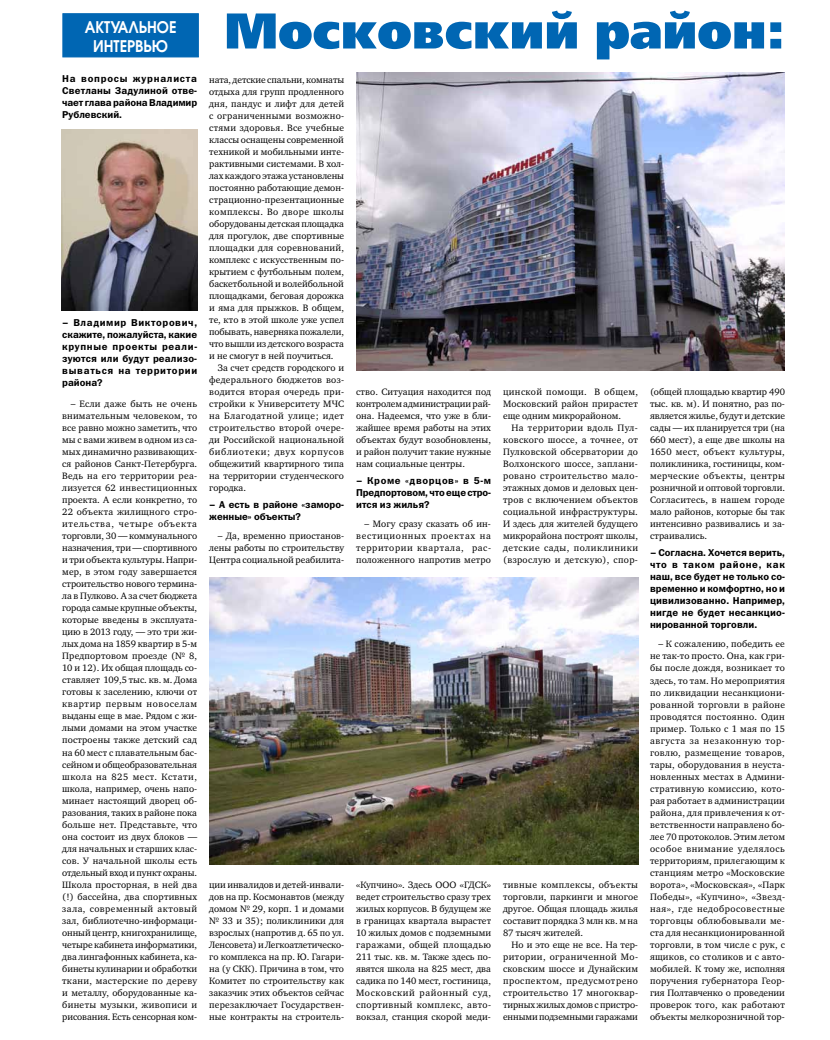
<style>
.page{position:relative;width:830px;height:1040px;background:#fff}
.page>*{position:absolute;margin:0;border:0;box-sizing:border-box;transform-origin:0 0}
.t1{font:50px "Free Set Black C";color:#0066b3}
.t2{font:600 16px/19.2px "Avant Garde Gothic C";letter-spacing:.08em;color:#fff;text-align:center;scale:.9 1}
.t3{font:10px/12px "Franklin Gothic Demi C";color:#000;text-align:justify}
.t4{font:9.5px/12px "Charter C";letter-spacing:.005em;color:#000;text-align:justify}
</style>
<div class="page">
<div style="left:63px;top:14px;width:135px;height:43px;background:#0066b3"></div>
<img style="left:61px;top:129px;width:136px;height:181px">
<img style="left:356px;top:72px;width:429px;height:298px">
<img style="left:209px;top:578px;width:429px;height:286px">
<h2 class="t2" style="left:85px;top:17px;width:103px">актуальное интервью</h2>
<h1 class="t1" style="left:224px;top:2px;width:562px">Московский район:</h1>
<p class="t3" style="left:62px;top:72px;width:136px">На вопросы журналиста Светланы Задулиной отве&shy;чает глава района Владимир Рублевский.</p>
<p class="t3" style="left:62px;top:316px;width:137px">– Владимир Викторович, скажите, пожалуйста, какие крупные проекты реали&shy;зуются или будут реализо&shy;вываться на территории района?</p>
<p class="t4" style="left:62px;top:398px;width:137px;text-indent:9px">– Если даже быть не очень внимательным человеком, то все равно можно заметить, что мы с вами живем в одном из са&shy;мых динамично развивающих&shy;ся районов Санкт-Петербурга.<br>Ведь на его территории реа&shy;лизуется 62 инвестиционных проекта. А если конкретно, то 22 объекта жилищного стро&shy;ительства, четыре объекта торговли, 30 — коммунального назначения, три — спортивного и три объекта культуры. Напри&shy;мер, в этом году завершается строительство нового термина&shy;ла в Пулково. А за счет бюджета города самые крупные объекты, которые введены в эксплуата&shy;цию в 2013 году, — это три жи&shy;лых дома на 1859 квартир в 5-м Предпортовом проезде (№ 8, 10 и 12). Их общая площадь со&shy;ставляет 109,5 тыс. кв. м. Дома готовы к заселению, ключи от квартир первым новоселам выданы еще в мае. Рядом с жи&shy;лыми домами на этом участке построены также детский сад на 60 мест с плавательным бас&shy;сейном и общеобразовательная школа на 825 мест. Кстати, школа, например, очень напо&shy;минает настоящий дворец об&shy;разования, таких в районе пока больше нет. Представьте, что она состоит из двух блоков — для начальных и старших клас&shy;сов. У начальной школы есть отдельный вход и пункт охраны.<br>Школа просторная, в ней два (!) бассейна, два спортивных зала, современный актовый зал, библиотечно-информаци&shy;онный центр, книгохранилище, четыре кабинета информатики, два лингафонных кабинета, ка&shy;бинеты кулинарии и обработки ткани, мастерские по дереву и металлу, оборудованные ка&shy;бинеты музыки, живописи и рисования. Есть сенсорная ком-</p>
<p class="t4" style="left:209px;top:74px;width:137px">ната, детские спальни, комнаты отдыха для групп продленного дня, пандус и лифт для детей с ограниченными возможно&shy;стями здоровья. Все учебные классы оснащены современной техникой и мобильными инте&shy;рактивными системами. В хол&shy;лах каждого этажа установлены постоянно работающие демон&shy;страционно-презентационные комплексы. Во дворе школы оборудованы детская площадка для прогулок, две спортивные площадки для соревнований, комплекс с искусственным по&shy;крытием с футбольным полем, баскетбольной и волейбольной площадками, беговая дорожка и яма для прыжков. В общем, те, кто в этой школе уже успел побывать, наверняка пожалели, что вышли из детского возраста и не смогут в ней поучиться.</p>
<p class="t4" style="left:209px;top:362px;width:137px;text-indent:9px">За счет средств городского и федерального бюджетов воз&shy;водится вторая очередь при&shy;стройки к Университету МЧС на Благодатной улице; идет строительство второй очере&shy;ди Российской национальной библиотеки; двух корпусов общежитий квартирного типа на территории студенческого городка.</p>
<p class="t3" style="left:209px;top:498px;width:136px">– А есть в районе «заморо&shy;женные» объекты?</p>
<p class="t4" style="left:209px;top:530px;width:136px;text-indent:9px">– Да, временно приостанов&shy;лены работы по строительству Центра социальной реабилита-</p>
<p class="t4" style="left:209px;top:878px;width:137px">ции инвалидов и детей-инвали&shy;дов на пр. Космонавтов (между домом № 29, корп. 1 и домами № 33 и 35); поликлиники для взрослых (напротив д. 65 по ул.<br>Ленсовета) и Легкоатлетическо&shy;го комплекса на пр. Ю. Гагари&shy;на (у СКК). Причина в том, что Комитет по строительству как заказчик этих объектов сейчас перезаключает Государствен&shy;ные контракты на строитель-</p>
<p class="t4" style="left:356px;top:386px;width:136px">ство. Ситуация находится под контролем администрации рай&shy;она. Надеемся, что уже в бли&shy;жайшее время работы на этих объектах будут возобновлены, и район получит такие нужные нам социальные центры.</p>
<p class="t3" style="left:356px;top:474px;width:136px">– Кроме «дворцов» в 5-м Предпортовом, что еще стро&shy;ится из жилья?</p>
<p class="t4" style="left:356px;top:518px;width:136px;text-indent:9px">– Могу сразу сказать об ин&shy;вестиционных проектах на территории квартала, рас&shy;положенного напротив метро</p>
<p class="t4" style="left:356px;top:878px;width:137px">«Купчино». Здесь ООО «ГДСК» ведет строительство сразу трех жилых корпусов. В будущем же в границах квартала вырастет 10 жилых домов с подземными гаражами, общей площадью 211 тыс. кв. м. Также здесь по&shy;явятся школа на 825 мест, два садика по 140 мест, гостиница, Московский районный суд, спортивный комплекс, авто&shy;вокзал, станция скорой меди-</p>
<p class="t4" style="left:503px;top:386px;width:136px">цинской помощи. В общем, Московский район прирастет еще одним микрорайоном.</p>
<p class="t4" style="left:503px;top:422px;width:137px;text-indent:9px">На территории вдоль Пул&shy;ковского шоссе, а точнее, от Пулковской обсерватории до Волхонского шоссе, заплани&shy;ровано строительство мало&shy;этажных домов и деловых цен&shy;тров с включением объектов социальной инфраструктуры.<br>И здесь для жителей будущего микрорайона построят школы, детские сады, поликлиники (взрослую и детскую), спор-</p>
<p class="t4" style="left:503px;top:878px;width:137px">тивные комплексы, объекты торговли, паркинги и многое другое. Общая площадь жилья составит порядка 3 млн кв. м на 87 тысяч жителей.</p>
<p class="t4" style="left:503px;top:938px;width:137px;text-indent:9px">Но и это еще не все. На тер&shy;ритории, ограниченной Мо&shy;сковским шоссе и Дунайским проспектом, предусмотрено строительство 17 многоквар&shy;тирных жилых домов с пристро&shy;енными подземными гаражами</p>
<p class="t4" style="left:650px;top:386px;width:136px">(общей площадью квартир 490 тыс. кв. м). И понятно, раз по&shy;является жилье, будут и детские сады — их планируется три (на 660 мест), а еще две школы на 1650 мест, объект культуры, поликлиника, гостиницы, ком&shy;мерческие объекты, центры розничной и оптовой торговли.<br>Согласитесь, в нашем городе мало районов, которые бы так интенсивно развивались и за&shy;страивались.</p>
<p class="t3" style="left:650px;top:546px;width:137px">– Согласна. Хочется верить, что в таком районе, как наш, все будет не только со&shy;временно и комфортно, но и цивилизованно. Например, нигде не будет несанкцио&shy;нированной торговли.</p>
<p class="t4" style="left:650px;top:638px;width:137px;text-indent:9px">– К сожалению, победить ее не так-то просто. Она, как гри&shy;бы после дождя, возникает то здесь, то там. Но мероприятия по ликвидации несанкциони&shy;рованной торговли в районе проводятся постоянно. Один пример. Только с 1 мая по 15 августа за незаконную тор&shy;говлю, размещение товаров, тары, оборудования в неуста&shy;новленных местах в Админи&shy;стративную комиссию, кото&shy;рая работает в администрации района, для привлечения к от&shy;ветственности направлено бо&shy;лее 70 протоколов. Этим летом особое внимание уделялось территориям, прилегающим к станциям метро «Московские ворота», «Московская», «Парк Победы», «Купчино», «Звезд&shy;ная», где недобросовестные торговцы облюбовывали ме&shy;ста для несанкционированной торговли, в том числе с рук, с ящиков, со столиков и с авто&shy;мобилей. К тому же, исполняя поручения губернатора Геор&shy;гия Полтавченко о проведении проверок того, как работают объекты мелкорозничной тор-</p>
</div>
